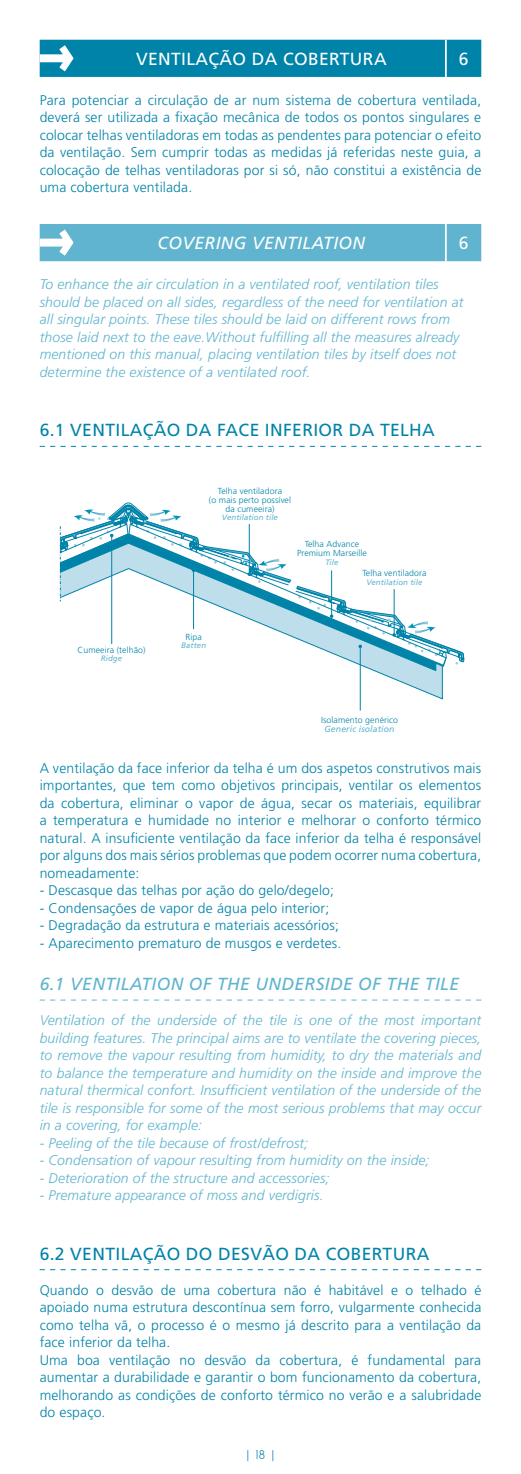
<style>
.page{position:relative;width:521px;height:1474px;background:#fff}
.page>*{position:absolute;margin:0;border:0;box-sizing:border-box;transform-origin:0 0}
.t1{font:17.5px "Frutiger";letter-spacing:.02em;color:#0083a9}
.t2{font:italic 17.5px "Frutiger";letter-spacing:.02em;color:#60b4cf}
.t3{font:17.5px "Frutiger";letter-spacing:.02em;color:#fff}
.t4{font:italic 17.5px "Frutiger";letter-spacing:.02em;color:#fff}
.t5{font:300 14px/17.5px "Frutiger";letter-spacing:.01em;color:#0083a9;text-align:justify}
.t6{font:italic 300 14px/17.5px "Frutiger";letter-spacing:.01em;color:#60b4cf}
.t7{font:10.5px "Y2 K Neophyte";color:#0083a9}
.t8{font:300 8.75px/8.8px "Frutiger";letter-spacing:.01em;color:#0083a9;text-align:center}
.t9{font:italic 8.75px "Frutiger";letter-spacing:.01em;color:#60b4cf}
.t10{font:italic 7.88px "Frutiger";letter-spacing:.01em;color:#60b4cf}
</style>
<div class="page">
<div style="left:40px;top:40px;width:441px;height:37px;background:#0083a9"></div>
<div style="left:40px;top:224px;width:441px;height:37px;background:#60b4cf"></div>
<svg style="left:40px;top:446px;width:441px;height:1px"></svg>
<svg style="left:359px;top:672px;width:83px;height:27px"></svg>
<svg style="left:40px;top:999px;width:441px;height:1px"></svg>
<svg style="left:40px;top:1269px;width:441px;height:1px"></svg>
<hr style="left:360px;top:646px;width:1px;height:64px;background:#0083a9">
<svg style="left:59px;top:502px;width:405px;height:170px"></svg>
<p class="t3" style="left:136px;top:49px;width:252px">VENTILAÇÃO DA COBERTURA</p>
<p class="t3" style="left:459px;top:49px;width:11px">6</p>
<p class="t5" style="left:40px;top:91px;width:443px">Para potenciar a circulação de ar num sistema de cobertura ventilada, deverá ser utilizada a fixação mecânica de todos os pontos singulares e colocar telhas ventiladoras em todas as pendentes para potenciar o efeito da ventilação. Sem cumprir todas as medidas já referidas neste guia, a colocação de telhas ventiladoras por si só, não constitui a existência de uma cobertura ventilada.</p>
<p class="t4" style="left:158px;top:233px;width:209px">COVERING VENTILATION</p>
<p class="t3" style="left:459px;top:233px;width:11px">6</p>
<p class="t6" style="left:40px;top:275px;width:425px">To enhance the air circulation in a ventilated roof, ventilation tiles should be placed on all sides, regardless of the need for ventilation at all singular points. These tiles should be laid on different rows from those laid next to the eave.Without fulfilling all the measures already mentioned on this manual, placing ventilation tiles by itself does not determine the existence of a ventilated roof.</p>
<p class="t1" style="left:40px;top:420px;width:397px">6.1 VENTILAÇÃO DA FACE INFERIOR DA TELHA</p>
<p class="t8" style="left:209px;top:486px;width:84px">Telha ventiladora<br>(o mais perto possível da cumeeira)</p>
<p class="t10" style="left:222px;top:513px;width:58px">Ventilation tile</p>
<p class="t8" style="left:78px;top:645px;width:70px">Cumeeira (telhão)</p>
<p class="t10" style="left:101px;top:654px;width:23px">Ridge</p>
<p class="t8" style="left:186px;top:632px;width:18px">Ripa</p>
<p class="t10" style="left:181px;top:641px;width:26px">Batten</p>
<p class="t8" style="left:297px;top:539px;width:71px">Telha Advance<br>Premium Marseille</p>
<p class="t10" style="left:325px;top:557px;width:15px">Tile</p>
<p class="t8" style="left:362px;top:569px;width:66px">Telha ventiladora</p>
<p class="t10" style="left:366px;top:578px;width:58px">Ventilation tile</p>
<p class="t8" style="left:321px;top:715px;width:78px">Isolamento genérico</p>
<p class="t9" style="left:324px;top:723px;width:71px">Generic isolation</p>
<p class="t5" style="left:40px;top:759px;width:443px">A ventilação da face inferior da telha é um dos aspetos construtivos mais importantes, que tem como objetivos principais, ventilar os elementos da cobertura, eliminar o vapor de água, secar os materiais, equilibrar a temperatura e humidade no interior e melhorar o conforto térmico natural. A insuficiente ventilação da face inferior da telha é responsável por alguns dos mais sérios problemas que podem ocorrer numa cobertura, nomeadamente:</p>
<p class="t5" style="left:40px;top:881px;width:296px">- Descasque das telhas por ação do gelo/degelo;</p>
<p class="t5" style="left:40px;top:899px;width:291px">- Condensações de vapor de água pelo interior;</p>
<p class="t5" style="left:40px;top:916px;width:301px">- Degradação da estrutura e materiais acessórios;</p>
<p class="t5" style="left:40px;top:934px;width:303px">- Aparecimento prematuro de musgos e verdetes.</p>
<p class="t2" style="left:40px;top:973px;width:421px">6.1 VENTILATION OF THE UNDERSIDE OF THE TILE</p>
<p class="t6" style="left:40px;top:1011px;width:443px;text-align:justify">Ventilation of the underside of the tile is one of the most important building features. The principal aims are to ventilate the covering pieces, to remove the vapour resulting from humidity, to dry the materials and to balance the temperature and humidity on the inside and improve the natural thermical confort. Insufficient ventilation of the underside of the tile is responsible for some of the most serious problems that may occur in a covering, for example:</p>
<p class="t6" style="left:40px;top:1133px;width:270px">- Peeling of the tile because of frost/defrost;</p>
<p class="t6" style="left:40px;top:1151px;width:391px">- Condensation of vapour resulting from humidity on the inside;</p>
<p class="t6" style="left:40px;top:1168px;width:291px">- Deterioration of the structure and accessories;</p>
<p class="t6" style="left:40px;top:1186px;width:285px">- Premature appearance of moss and verdigris.</p>
<p class="t1" style="left:40px;top:1243px;width:391px">6.2 VENTILAÇÃO DO DESVÃO DA COBERTURA</p>
<p class="t5" style="left:40px;top:1280px;width:443px;text-align:left">Quando o desvão de uma cobertura não é habitável e o telhado é apoiado numa estrutura descontínua sem forro, vulgarmente conhecida como telha vã, o processo é o mesmo já descrito para a ventilação da face inferior da telha.<br>Uma boa ventilação no desvão da cobertura, é fundamental para aumentar a durabilidade e garantir o bom funcionamento da cobertura, melhorando as condições de conforto térmico no verão e a salubridade do espaço.</p>
<p class="t7" style="left:247px;top:1447px;width:28px">| 18 |</p>
</div>
